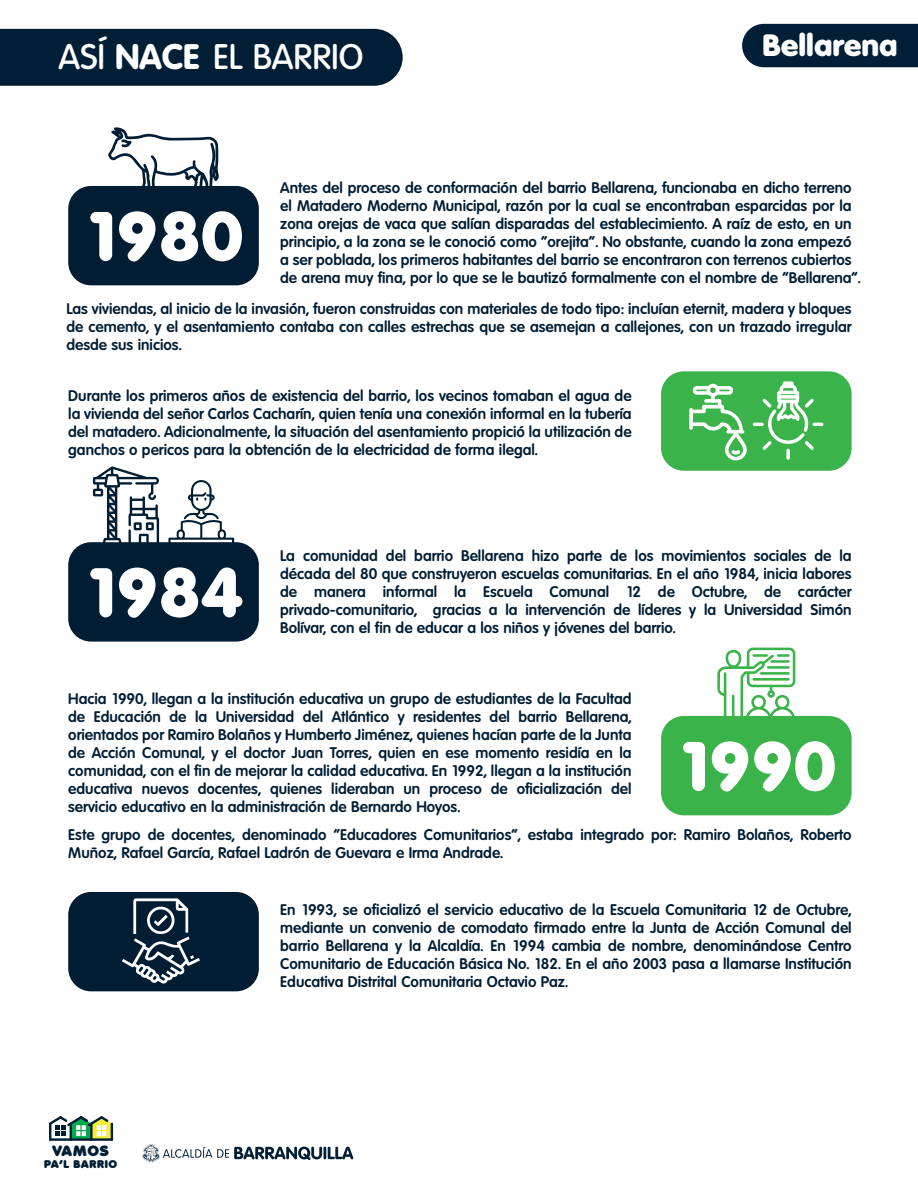
<style>
.page{position:relative;width:918px;height:1188px;background:#fff}
.page>*{position:absolute;margin:0;border:0;box-sizing:border-box;transform-origin:0 0}
.t1{font:800 67.5px "Volkswagen Serial";color:#fff}
.t2{font:500 34.5px "Volkswagen Serial";color:#fff}
.t3{font:800 30px "Volkswagen Serial";color:#fff}
.t4{font:700 15px/18px "Volkswagen Serial";color:#011d34;text-align:justify}
.t5{font:900 14.55px "Volkswagen Serial";letter-spacing:.06em;color:#001e35}
.t6{font:900 10.95px "Volkswagen Serial";letter-spacing:.06em;color:#001e35}
.s1{font-weight:800}
</style>
<div class="page">
<svg style="left:49px;top:1116px;width:64px;height:25px"></svg>
<svg style="left:142px;top:1144px;width:211px;height:18px"></svg>
<div style="left:0;top:29px;width:403px;height:57px;background:#001e35"></div>
<div style="left:742px;top:24px;width:176px;height:43px;background:#001e35"></div>
<div style="left:68px;top:186px;width:191px;height:99px;background:#011d34;border-radius:23px"></div>
<svg style="left:108px;top:127px;width:111px;height:59px"></svg>
<div style="left:661px;top:371px;width:191px;height:100px;background:#3ab34a;border-radius:23px"></div>
<svg style="left:689px;top:381px;width:135px;height:80px"></svg>
<div style="left:68px;top:542px;width:191px;height:100px;background:#011d34;border-radius:23px"></div>
<svg style="left:93px;top:466px;width:69px;height:77px"></svg>
<svg style="left:168px;top:480px;width:66px;height:63px"></svg>
<div style="left:661px;top:716px;width:191px;height:99px;background:#3ab34a;border-radius:23px"></div>
<svg style="left:717px;top:648px;width:78px;height:68px"></svg>
<div style="left:68px;top:892px;width:191px;height:99px;background:#011d34;border-radius:23px"></div>
<svg style="left:122px;top:898px;width:78px;height:86px"></svg>
<h2 class="t2" style="left:58px;top:37px;width:307px">ASÍ <span class="s1">NACE</span> EL BARRIO</h2>
<h3 class="t3" style="left:763px;top:26px;width:136px">Bellarena</h3>
<p class="t4" style="left:280px;top:179px;width:582px;text-align:left">Antes del proceso de conformación del barrio Bellarena, funcionaba en dicho terreno el Matadero Moderno Municipal, razón por la cual se encontraban esparcidas por la zona orejas de vaca que salían disparadas del establecimiento. A raíz de esto, en un principio, a la zona se le conoció como “orejita”. No obstante, cuando la zona empezó a ser poblada, los primeros habitantes del barrio se encontraron con terrenos cubiertos de arena muy fina, por lo que se le bautizó formalmente con el nombre de "Bellarena".</p>
<p class="t4" style="left:66px;top:300px;width:787px">Las viviendas, al inicio de la invasión, fueron construidas con materiales de todo tipo: incluían eternit, madera y bloques de cemento, y el asentamiento contaba con calles estrechas que se asemejan a callejones, con un trazado irregular desde sus inicios.</p>
<h1 class="t1" style="left:84px;top:194px;width:161px">1980</h1>
<p class="t4" style="left:68px;top:387px;width:565px">Durante los primeros años de existencia del barrio, los vecinos tomaban el agua de la vivienda del señor Carlos Cacharín, quien tenía una conexión informal en la tubería del matadero. Adicionalmente, la situación del asentamiento propició la utilización de ganchos o pericos para la obtención de la electricidad de forma ilegal.</p>
<h1 class="t1" style="left:84px;top:550px;width:161px">1984</h1>
<p class="t4" style="left:280px;top:547px;width:573px">La comunidad del barrio Bellarena hizo parte de los movimientos sociales de la década del 80 que construyeron escuelas comunitarias. En el año 1984, inicia labores de manera informal la Escuela Comunal 12 de Octubre, de carácter privado-comunitario, gracias a la intervención de líderes y la Universidad Simón Bolívar, con el fin de educar a los niños y jóvenes del barrio.</p>
<p class="t4" style="left:68px;top:690px;width:565px">Hacia 1990, llegan a la institución educativa un grupo de estudiantes de la Facultad de Educación de la Universidad del Atlántico y residentes del barrio Bellarena, orientados por Ramiro Bolaños y Humberto Jiménez, quienes hacían parte de la Junta de Acción Comunal, y el doctor Juan Torres, quien en ese momento residía en la comunidad, con el fin de mejorar la calidad educativa. En 1992, llegan a la institución educativa nuevos docentes, quienes lideraban un proceso de oficialización del servicio educativo en la administración de Bernardo Hoyos.</p>
<p class="t4" style="left:68px;top:825px;width:785px">Este grupo de docentes, denominado "Educadores Comunitarios", estaba integrado por: Ramiro Bolaños, Roberto<br>Muñoz, Rafael García, Rafael Ladrón de Guevara e Irma Andrade.</p>
<h1 class="t1" style="left:677px;top:724px;width:161px">1990</h1>
<p class="t5" style="left:52px;top:1142px;width:58px">VAMOS</p>
<p class="t6" style="left:44px;top:1157px;width:75px">PA‘L BARRIO</p>
<p class="t4" style="left:280px;top:900px;width:573px">En 1993, se oficializó el servicio educativo de la Escuela Comunitaria 12 de Octubre, mediante un convenio de comodato firmado entre la Junta de Acción Comunal del barrio Bellarena y la Alcaldía. En 1994 cambia de nombre, denominándose Centro Comunitario de Educación Básica No. 182. En el año 2003 pasa a llamarse Institución Educativa Distrital Comunitaria Octavio Paz.</p>
</div>
